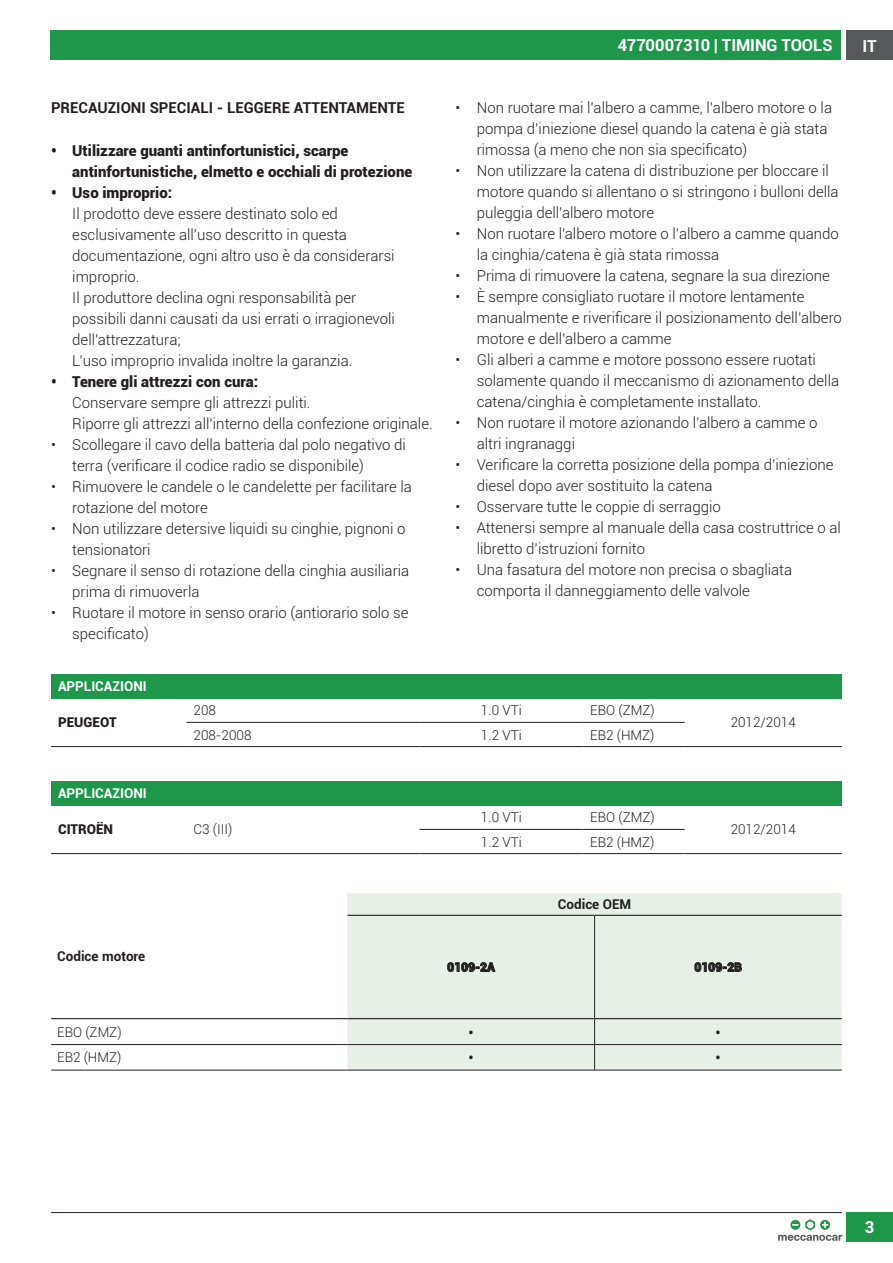
<style>
.page{position:relative;width:893px;height:1263px;background:#fff}
.page>*{position:absolute;margin:0;border:0;box-sizing:border-box;transform-origin:0 0}
.t1{font:300 18px "Roboto";color:#231f20}
.t2{font:700 16.5px "Roboto";letter-spacing:-.005em;color:#fff}
.t3{font:300 15px/21px "Roboto";color:#231f20}
.t4{font:900 15px/21px "Roboto";color:#231f20}
.t5{font:700 15px "Roboto";color:#231f20}
.t6{font:300 13.5px "Roboto";color:#231f20}
.t7{font:700 13.5px "Roboto";color:#fff}
.t8{font:700 13.5px "Roboto";color:#231f20}
.t9{font:900 13.5px "Roboto";color:#231f20}
.t10{font:900 12px "Roboto";color:#231f20}
</style>
<div class="page">
<div style="left:50px;top:30px;width:791px;height:30px;background:#1f974b"></div>
<div style="left:846px;top:30px;width:47px;height:30px;background:#57585a"></div>
<hr style="left:51px;top:1212px;width:791px;height:1px;background:#231f20">
<div style="left:846px;top:1212px;width:47px;height:30px;background:#1f974b"></div>
<svg style="left:778px;top:1219px;width:64px;height:22px"></svg>
<div style="left:347px;top:893px;width:495px;height:177px;background:#e7f0e6"></div>
<hr style="left:51px;top:1044px;width:296px;height:1px;background:#231f20">
<hr style="left:51px;top:1070px;width:296px;height:1px;background:#231f20">
<hr style="left:594px;top:916px;width:1px;height:102px;background:#231f20">
<hr style="left:347px;top:1044px;width:248px;height:1px;background:#231f20">
<hr style="left:595px;top:1044px;width:247px;height:1px;background:#231f20">
<hr style="left:347px;top:1070px;width:248px;height:1px;background:#231f20">
<hr style="left:595px;top:1070px;width:247px;height:1px;background:#231f20">
<hr style="left:347px;top:915px;width:248px;height:1px;background:#231f20">
<hr style="left:595px;top:915px;width:247px;height:1px;background:#231f20">
<hr style="left:51px;top:1018px;width:296px;height:1px;background:#231f20">
<hr style="left:347px;top:1018px;width:248px;height:1px;background:#231f20">
<hr style="left:595px;top:1018px;width:247px;height:1px;background:#231f20">
<svg style="left:594px;top:1019px;width:1px;height:51px"></svg>
<svg style="left:447px;top:962px;width:49px;height:10px"></svg>
<svg style="left:694px;top:962px;width:48px;height:10px"></svg>
<div style="left:51px;top:674px;width:791px;height:24px;background:#1f974b"></div>
<hr style="left:51px;top:746px;width:135px;height:1px;background:#231f20">
<hr style="left:186px;top:722px;width:234px;height:1px;background:#231f20">
<hr style="left:420px;top:722px;width:163px;height:1px;background:#231f20">
<hr style="left:583px;top:722px;width:102px;height:1px;background:#231f20">
<hr style="left:186px;top:746px;width:234px;height:1px;background:#231f20">
<hr style="left:420px;top:746px;width:163px;height:1px;background:#231f20">
<hr style="left:583px;top:746px;width:102px;height:1px;background:#231f20">
<hr style="left:685px;top:746px;width:157px;height:1px;background:#231f20">
<div style="left:51px;top:781px;width:791px;height:24px;background:#1f974b"></div>
<hr style="left:51px;top:853px;width:135px;height:1px;background:#231f20">
<hr style="left:420px;top:829px;width:163px;height:1px;background:#231f20">
<hr style="left:583px;top:829px;width:102px;height:1px;background:#231f20">
<hr style="left:186px;top:853px;width:234px;height:1px;background:#231f20">
<hr style="left:420px;top:853px;width:163px;height:1px;background:#231f20">
<hr style="left:583px;top:853px;width:102px;height:1px;background:#231f20">
<hr style="left:685px;top:853px;width:157px;height:1px;background:#231f20">
<p class="t5" style="left:51px;top:97px;width:355px">PRECAUZIONI SPECIALI - LEGGERE ATTENTAMENTE</p>
<p class="t4" style="left:72px;top:139px;width:341px;text-indent:-21px">• Utilizzare guanti antinfortunistici, scarpe antinfortunistiche, elmetto e occhiali di protezione</p>
<p class="t4" style="left:51px;top:181px;width:123px">• Uso improprio:</p>
<p class="t3" style="left:72px;top:203px;width:324px">Il prodotto deve essere destinato solo ed esclusivamente all'uso descritto in questa documentazione, ogni altro uso è da considerarsi improprio.<br>Il produttore declina ogni responsabilità per possibili danni causati da usi errati o irragionevoli dell'attrezzatura;<br>L’uso improprio invalida inoltre la garanzia.</p>
<p class="t4" style="left:51px;top:370px;width:209px">• Tenere gli attrezzi con cura:</p>
<p class="t3" style="left:72px;top:392px;width:362px">Conservare sempre gli attrezzi puliti.<br>Riporre gli attrezzi all’interno della confezione originale.</p>
<p class="t3" style="left:72px;top:434px;width:335px;text-indent:-21px">• Scollegare il cavo della batteria dal polo negativo di terra (verificare il codice radio se disponibile)</p>
<p class="t3" style="left:72px;top:476px;width:341px;text-indent:-21px">• Rimuovere le candele o le candelette per facilitare la rotazione del motore</p>
<p class="t3" style="left:72px;top:518px;width:335px;text-indent:-21px">• Non utilizzare detersive liquidi su cinghie, pignoni o tensionatori</p>
<p class="t3" style="left:72px;top:560px;width:338px;text-indent:-21px">• Segnare il senso di rotazione della cinghia ausiliaria prima di rimuoverla</p>
<p class="t3" style="left:72px;top:602px;width:338px;text-indent:-21px">• Ruotare il motore in senso orario (antiorario solo se specificato)</p>
<p class="t2" style="left:618px;top:33px;width:216px">4770007310 | TIMING TOOLS</p>
<p class="t2" style="left:862px;top:34px;width:16px">IT</p>
<p class="t3" style="left:477px;top:97px;width:357px;text-indent:-21px">• Non ruotare mai l’albero a camme, l’albero motore o la pompa d’iniezione diesel quando la catena è già stata rimossa (a meno che non sia specificato)</p>
<p class="t3" style="left:477px;top:160px;width:363px;text-indent:-21px">• Non utilizzare la catena di distribuzione per bloccare il motore quando si allentano o si stringono i bulloni della puleggia dell'albero motore</p>
<p class="t3" style="left:477px;top:223px;width:364px;text-indent:-21px">• Non ruotare l'albero motore o l’albero a camme quando la cinghia/catena è già stata rimossa</p>
<p class="t3" style="left:455px;top:265px;width:376px">• Prima di rimuovere la catena, segnare la sua direzione</p>
<p class="t3" style="left:477px;top:286px;width:367px;text-indent:-21px">• È sempre consigliato ruotare il motore lentamente manualmente e riverificare il posizionamento dell’albero motore e dell’albero a camme</p>
<p class="t3" style="left:477px;top:349px;width:364px;text-indent:-21px">• Gli alberi a camme e motore possono essere ruotati solamente quando il meccanismo di azionamento della catena/cinghia è completamente installato.</p>
<p class="t3" style="left:477px;top:412px;width:342px;text-indent:-21px">• Non ruotare il motore azionando l’albero a camme o altri ingranaggi</p>
<p class="t3" style="left:477px;top:454px;width:358px;text-indent:-21px">• Verificare la corretta posizione della pompa d’iniezione diesel dopo aver sostituito la catena</p>
<p class="t3" style="left:455px;top:496px;width:267px">• Osservare tutte le coppie di serraggio</p>
<p class="t3" style="left:477px;top:517px;width:366px;text-indent:-21px">• Attenersi sempre al manuale della casa costruttrice o al libretto d’istruzioni fornito</p>
<p class="t3" style="left:477px;top:559px;width:317px;text-indent:-21px">• Una fasatura del motore non precisa o sbagliata comporta il danneggiamento delle valvole</p>
<p class="t7" style="left:58px;top:677px;width:90px">APPLICAZIONI</p>
<p class="t9" style="left:58px;top:713px;width:60px">PEUGEOT</p>
<p class="t6" style="left:194px;top:701px;width:24px">208</p>
<p class="t6" style="left:481px;top:701px;width:42px">1.0 VTi</p>
<p class="t6" style="left:590px;top:701px;width:66px">EBO (ZMZ)</p>
<p class="t6" style="left:194px;top:725px;width:60px">208-2008</p>
<p class="t6" style="left:481px;top:725px;width:42px">1.2 VTi</p>
<p class="t6" style="left:590px;top:725px;width:66px">EB2 (HMZ)</p>
<p class="t7" style="left:58px;top:784px;width:90px">APPLICAZIONI</p>
<p class="t9" style="left:58px;top:820px;width:57px">CITROËN</p>
<p class="t6" style="left:194px;top:820px;width:40px">C3 (III)</p>
<p class="t6" style="left:481px;top:808px;width:42px">1.0 VTi</p>
<p class="t6" style="left:590px;top:808px;width:66px">EBO (ZMZ)</p>
<p class="t6" style="left:481px;top:832px;width:42px">1.2 VTi</p>
<p class="t6" style="left:590px;top:832px;width:66px">EB2 (HMZ)</p>
<p class="t8" style="left:558px;top:895px;width:75px">Codice OEM</p>
<p class="t6" style="left:731px;top:713px;width:67px">2012/2014</p>
<p class="t6" style="left:731px;top:820px;width:67px">2012/2014</p>
<p class="t8" style="left:57px;top:947px;width:90px">Codice motore</p>
<p class="t10" style="left:447px;top:959px;width:49px">0109-2A</p>
<p class="t10" style="left:694px;top:959px;width:49px">0109-2B</p>
<p class="t6" style="left:57px;top:1023px;width:66px">EBO (ZMZ)</p>
<p class="t1" style="left:468px;top:1020px;width:7px">•</p>
<p class="t1" style="left:715px;top:1020px;width:7px">•</p>
<p class="t6" style="left:57px;top:1048px;width:66px">EB2 (HMZ)</p>
<p class="t1" style="left:468px;top:1045px;width:7px">•</p>
<p class="t1" style="left:715px;top:1045px;width:7px">•</p>
<p class="t2" style="left:865px;top:1215px;width:11px">3</p>
</div>
